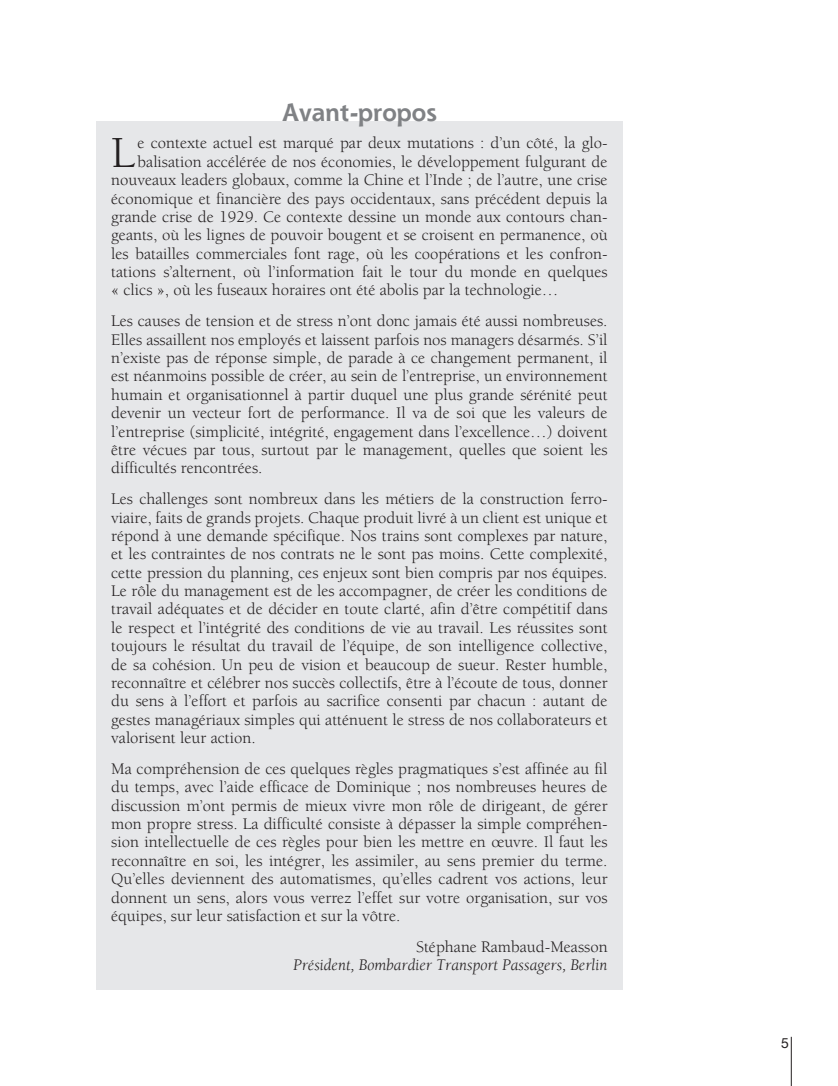
<style>
.page{position:relative;width:838px;height:1086px;background:#fff}
.page>*{position:absolute;margin:0;border:0;box-sizing:border-box;transform-origin:0 0}
.t1{font:45.5px "Berkeley";color:#231f20}
.t2{font:700 24.5px "Shannon";color:#808285}
.t3{font:16.62px/18.4px "Berkeley";color:#231f20;text-align:justify}
.t4{font:italic 16.62px "Berkeley";color:#231f20}
.t5{font:14px "Helvetica Neue";color:#231f20}
</style>
<div class="page">
<hr style="left:790px;top:1036px;width:1px;height:49px;background:#231f20">
<div style="left:96px;top:121px;width:526px;height:868px;background:#e6e7e9"></div>
<h2 class="t2" style="left:282px;top:102px;width:156px">Avant-propos</h2>
<h1 class="t1" style="left:111px;top:135px;width:25px">L</h1>
<p class="t3" style="left:138px;top:135px;width:471px">e contexte actuel est marqué par deux mutations : d’un côté, la glo-</p>
<p class="t3" style="left:138px;top:154px;width:471px">balisation accélérée de nos économies, le développement fulgurant de</p>
<p class="t3" style="left:111px;top:172px;width:498px">nouveaux leaders globaux, comme la Chine et l’Inde ; de l’autre, une crise</p>
<p class="t3" style="left:111px;top:191px;width:498px">économique et financière des pays occidentaux, sans précédent depuis la</p>
<p class="t3" style="left:111px;top:209px;width:498px">grande crise de 1929. Ce contexte dessine un monde aux contours chan-</p>
<p class="t3" style="left:111px;top:227px;width:498px">geants, où les lignes de pouvoir bougent et se croisent en permanence, où</p>
<p class="t3" style="left:111px;top:246px;width:498px">les batailles commerciales font rage, où les coopérations et les confron-</p>
<p class="t3" style="left:111px;top:264px;width:498px">tations s’alternent, où l’information fait le tour du monde en quelques</p>
<p class="t3" style="left:111px;top:282px;width:448px">« clics », où les fuseaux horaires ont été abolis par la technologie…</p>
<p class="t3" style="left:111px;top:313px;width:498px">Les causes de tension et de stress n’ont donc jamais été aussi nombreuses.<br>Elles assaillent nos employés et laissent parfois nos managers désarmés. S’il n’existe pas de réponse simple, de parade à ce changement permanent, il est néanmoins possible de créer, au sein de l’entreprise, un environnement humain et organisationnel à partir duquel une plus grande sérénité peut devenir un vecteur fort de performance. Il va de soi que les valeurs de l’entreprise (simplicité, intégrité, engagement dans l’excellence…) doivent être vécues par tous, surtout par le management, quelles que soient les difficultés rencontrées.</p>
<p class="t3" style="left:111px;top:491px;width:498px">Les challenges sont nombreux dans les métiers de la construction ferro&shy;viaire, faits de grands projets. Chaque produit livré à un client est unique et répond à une demande spécifique. Nos trains sont complexes par nature, et les contraintes de nos contrats ne le sont pas moins. Cette complexité, cette pression du planning, ces enjeux sont bien compris par nos équipes.<br>Le rôle du management est de les accompagner, de créer les conditions de travail adéquates et de décider en toute clarté, afin d’être compétitif dans le respect et l’intégrité des conditions de vie au travail. Les réussites sont toujours le résultat du travail de l’équipe, de son intelligence collective, de sa cohésion. Un peu de vision et beaucoup de sueur. Rester humble, reconnaître et célébrer nos succès collectifs, être à l’écoute de tous, donner du sens à l’effort et parfois au sacrifice consenti par chacun : autant de gestes managériaux simples qui atténuent le stress de nos collaborateurs et valorisent leur action.</p>
<p class="t3" style="left:111px;top:761px;width:498px">Ma compréhension de ces quelques règles pragmatiques s’est affinée au fil du temps, avec l’aide efficace de Dominique ; nos nombreuses heures de discussion m’ont permis de mieux vivre mon rôle de dirigeant, de gérer mon propre stress. La difficulté consiste à dépasser la simple compréhen&shy;sion intellectuelle de ces règles pour bien les mettre en œuvre. Il faut les reconnaître en soi, les intégrer, les assimiler, au sens premier du terme.<br>Qu’elles deviennent des automatismes, qu’elles cadrent vos actions, leur donnent un sens, alors vous verrez l’effet sur votre organisation, sur vos équipes, sur leur satisfaction et sur la vôtre.</p>
<p class="t3" style="left:416px;top:938px;width:193px">Stéphane Rambaud-Measson</p>
<p class="t4" style="left:293px;top:958px;width:316px">Président, Bombardier Transport Passagers, Berlin</p>
<p class="t5" style="left:781px;top:1037px;width:9px">5</p>
</div>
